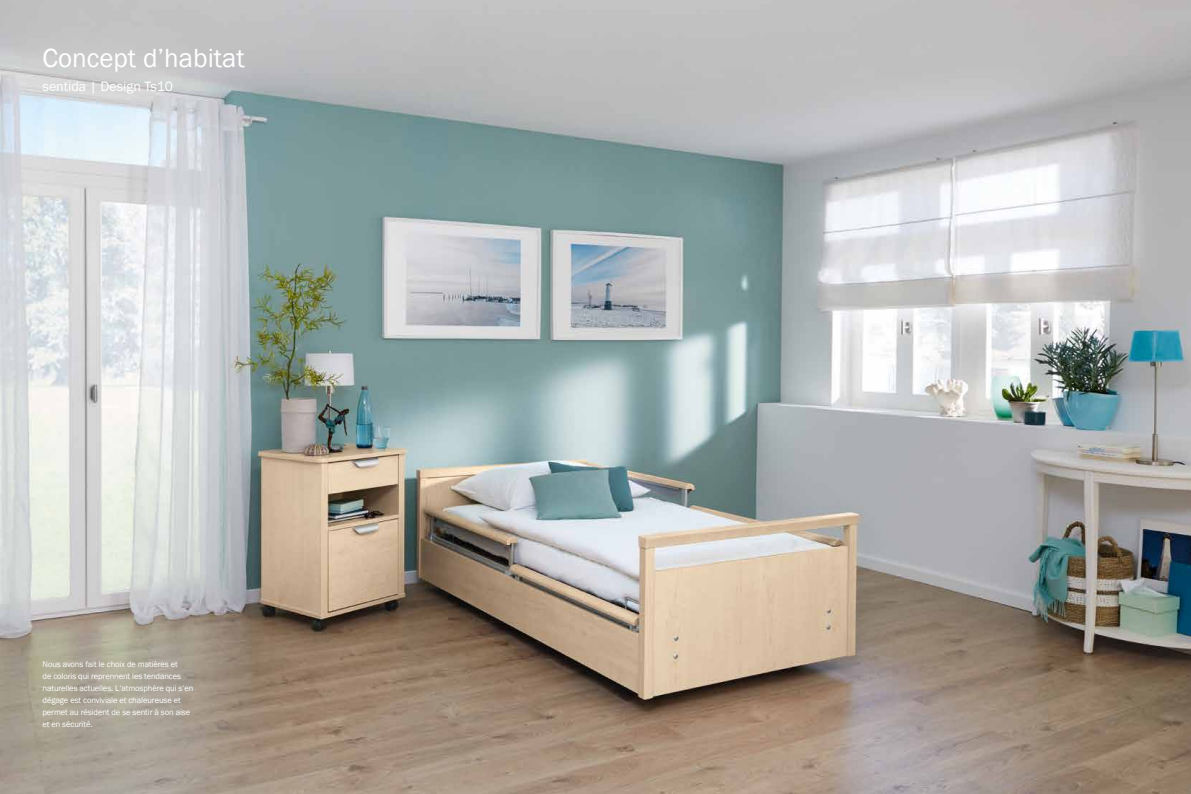
<style>
.page{position:relative;width:1191px;height:794px;background:#fff}
.page>*{position:absolute;margin:0;border:0;box-sizing:border-box;transform-origin:0 0}
.t1{font:27px "Franklin Gothic";color:#fff}
.t2{font:14px "Franklin Gothic";color:#fff}
.t3{font:8.5px/12px "Franklin Gothic";letter-spacing:-.01em;color:#fff}
</style>
<div class="page">
<img style="left:0;top:0;width:1191px;height:794px">
<h1 class="t1" style="left:43px;top:41px;width:204px">Concept d’habitat</h1>
<h2 class="t2" style="left:43px;top:77px;width:132px">sentida | Design Ts10</h2>
<p class="t3" style="left:43px;top:658px;width:152px">Nous avons fait le choix de matières et<br>de coloris qui reprennent les tendances naturelles actuelles. L‘atmosphère qui s‘en dégage est conviviale et chaleureuse et permet au résident de se sentir à son aise et en sécurité.</p>
</div>
